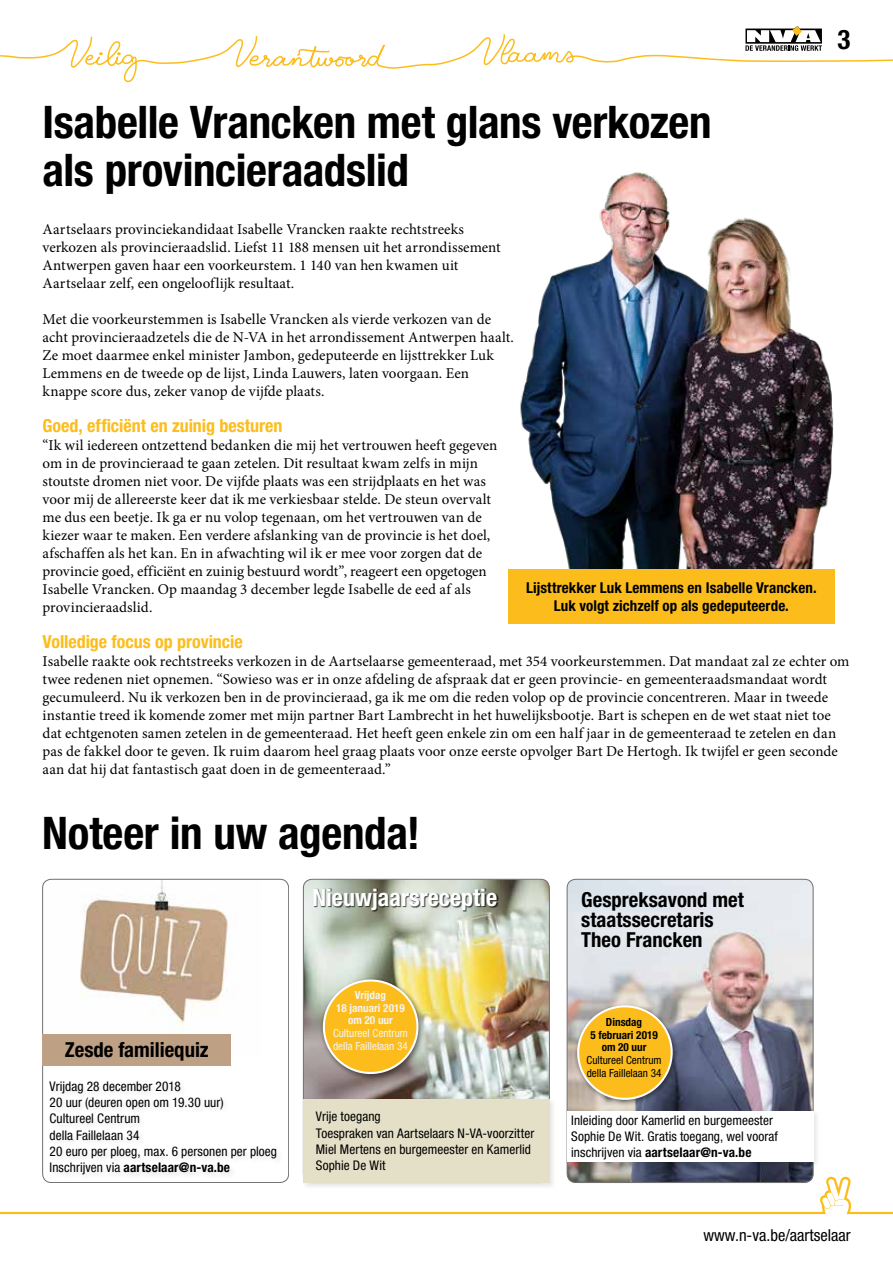
<style>
.page{position:relative;width:893px;height:1263px;background:#fff}
.page>*{position:absolute;margin:0;border:0;box-sizing:border-box;transform-origin:0 0}
.t1{font:700 condensed 45px/48px "Helvetica Neue LT Std";letter-spacing:-.005em;color:#000}
.t2{font:700 condensed 27px "Helvetica Neue LT Std";color:#000}
.t3{font:700 condensed 24px "Helvetica Neue LT Std";color:#fff}
.t4{font:700 condensed 20.7px/20.2px "Helvetica Neue LT Std";color:#000}
.t5{font:700 condensed 18px "Helvetica Neue LT Std";color:#fcbd1c}
.t6{font:condensed 16.5px "Helvetica Neue LT Std";color:#000}
.t7{font:15px/18px "Minion Pro";color:#000}
.t8{font:700 condensed 15px/18px "Helvetica Neue LT Std";letter-spacing:.005em;color:#000;text-align:center}
.t9{font:condensed 13.35px/16.2px "Helvetica Neue LT Std";letter-spacing:.005em;color:#000}
.t10{font:condensed 11.25px/13.6px "Helvetica Neue LT Std";color:#000}
.t11{font:condensed 11.25px/13.6px "Helvetica Neue LT Std";color:#f4f3f4}
.t12{font:700 condensed 11.25px/12.5px "Helvetica Neue LT Std";color:#000;text-align:center}
.t13{font:700 condensed 11.25px/12.5px "Helvetica Neue LT Std";color:#f4f3f4;text-align:center}
.s1{font-weight:700}
</style>
<div class="page">
<svg style="left:0;top:26px;width:893px;height:56px"></svg>
<svg style="left:0;top:1176px;width:893px;height:38px"></svg>
<img style="left:520px;top:172px;width:315px;height:419px">
<div style="left:508px;top:569px;width:326px;height:54px;background:#fcbd1c"></div>
<img style="left:46px;top:879px;width:182px;height:153px">
<div style="left:43px;top:879px;width:246px;height:304px;border:1px solid #706f6f;border-radius:9px"></div>
<div style="left:43px;top:1034px;width:188px;height:32px;background:#bea084"></div>
<div style="left:48px;top:1080px;width:236px;height:102px;background:#fefefe"></div>
<img style="left:567px;top:879px;width:246px;height:303px">
<div style="left:567px;top:879px;width:246px;height:304px;border:1px solid #706f6f;border-radius:9px"></div>
<div style="left:565px;top:1109px;width:256px;height:59px;background:#000;opacity:.1"></div>
<div style="left:567px;top:1111px;width:246px;height:50px;background:#fff"></div>
<div style="left:574px;top:1002px;width:106px;height:105px;background:#000;opacity:.5"></div>
<svg style="left:576px;top:1004px;width:98px;height:97px;background:#e1b648"></svg>
<img style="left:303px;top:879px;width:246px;height:219px">
<div style="left:302px;top:1098px;width:255px;height:92px;background:#000;opacity:.1"></div>
<div style="left:303px;top:1099px;width:246px;height:84px;background:#e4e0c8"></div>
<div style="left:320px;top:976px;width:105px;height:105px;background:#000;opacity:.5"></div>
<svg style="left:321px;top:978px;width:99px;height:97px;background:#e7bc49"></svg>
<div style="left:314px;top:888px;width:184px;height:23px;background:#000;opacity:.7"></div>
<h2 class="t2" style="left:837px;top:23px;width:14px">3</h2>
<h1 class="t1" style="left:42px;top:98px;width:671px">Isabelle Vrancken met glans verkozen als provincieraadslid</h1>
<p class="t7" style="left:43px;top:220px;width:460px">Aartselaars provinciekandidaat Isabelle Vrancken raakte rechtstreeks verkozen als provincieraadslid. Liefst 11 188 mensen uit het arrondissement Antwerpen gaven haar een voorkeurstem. 1 140 van hen kwamen uit Aartselaar zelf, een ongelooflijk resultaat.</p>
<p class="t7" style="left:43px;top:310px;width:473px">Met die voorkeurstemmen is Isabelle Vrancken als vierde verkozen van de acht provincieraadzetels die de N-VA in het arrondissement Antwerpen haalt.<br>Ze moet daarmee enkel minister Jambon, gedeputeerde en lijsttrekker Luk Lemmens en de tweede op de lijst, Linda Lauwers, laten voorgaan. Een knappe score dus, zeker vanop de vijfde plaats.</p>
<p class="t5" style="left:43px;top:415px;width:242px">Goed, efficiënt en zuinig besturen</p>
<p class="t7" style="left:43px;top:436px;width:456px">“Ik wil iedereen ontzettend bedanken die mij het vertrouwen heeft gegeven om in de provincieraad te gaan zetelen. Dit resultaat kwam zelfs in mijn stoutste dromen niet voor. De vijfde plaats was een strijdplaats en het was voor mij de allereerste keer dat ik me verkiesbaar stelde. De steun overvalt me dus een beetje. Ik ga er nu volop tegenaan, om het vertrouwen van de kiezer waar te maken. Een verdere afslanking van de provincie is het doel, afschaffen als het kan. En in afwachting wil ik er mee voor zorgen dat de provincie goed, efficiënt en zuinig bestuurd wordt”, reageert een opgetogen Isabelle Vrancken. Op maandag 3 december legde Isabelle de eed af als provincieraadslid.</p>
<p class="t5" style="left:43px;top:631px;width:202px">Volledige focus op provincie</p>
<p class="t7" style="left:43px;top:652px;width:808px">Isabelle raakte ook rechtstreeks verkozen in de Aartselaarse gemeenteraad, met 354 voorkeurstemmen. Dat mandaat zal ze echter om twee redenen niet opnemen. “Sowieso was er in onze afdeling de afspraak dat er geen provincie- en gemeenteraadsmandaat wordt gecumuleerd. Nu ik verkozen ben in de provincieraad, ga ik me om die reden volop op de provincie concentreren. Maar in tweede instantie treed ik komende zomer met mijn partner Bart Lambrecht in het huwelijksbootje. Bart is schepen en de wet staat niet toe dat echtgenoten samen zetelen in de gemeenteraad. Het heeft geen enkele zin om een half jaar in de gemeenteraad te zetelen en dan pas de fakkel door te geven. Ik ruim daarom heel graag plaats voor onze eerste opvolger Bart De Hertogh. Ik twijfel er geen seconde aan dat hij dat fantastisch gaat doen in de gemeenteraad.”</p>
<p class="t8" style="left:526px;top:578px;width:292px">Lijsttrekker Luk Lemmens en Isabelle Vrancken.<br>Luk volgt zichzelf op als gedeputeerde.</p>
<h1 class="t1" style="left:42px;top:808px;width:379px">Noteer in uw agenda!</h1>
<h3 class="t4" style="left:65px;top:1039px;width:145px">Zesde familiequiz</h3>
<p class="t9" style="left:50px;top:1078px;width:229px">Vrijdag 28 december 2018<br>20 uur (deuren open om 19.30 uur)<br>Cultureel Centrum<br>della Faillelaan 34<br>20 euro per ploeg, max. 6 personen per ploeg<br>Inschrijven via <span class="s1">aartselaar@n-va.be</span></p>
<h3 class="t3" style="left:312px;top:883px;width:186px">Nieuwjaarsreceptie</h3>
<p class="t13" style="left:336px;top:989px;width:70px">Vrijdag<br>18 januari 2019 om 20 uur</p>
<p class="t11" style="left:333px;top:1026px;width:76px">Cultureel Centrum della Faillelaan 34</p>
<p class="t9" style="left:316px;top:1108px;width:220px">Vrije toegang<br>Toespraken van Aartselaars N-VA-voorzitter<br>Miel Mertens en burgemeester en Kamerlid<br>Sophie De Wit</p>
<h3 class="t4" style="left:581px;top:889px;width:164px">Gespreksavond met staatssecretaris<br>Theo Francken</h3>
<p class="t12" style="left:590px;top:1016px;width:69px">Dinsdag<br>5 februari 2019 om 20 uur</p>
<p class="t10" style="left:587px;top:1053px;width:76px">Cultureel Centrum della Faillelaan 34</p>
<p class="t9" style="left:571px;top:1111px;width:208px">Inleiding door Kamerlid en burgemeester<br>Sophie De Wit. Gratis toegang, wel vooraf inschrijven via <span class="s1">aartselaar@n-va.be</span></p>
<p class="t6" style="left:704px;top:1225px;width:149px">www.n-va.be/aartselaar</p>
</div>
